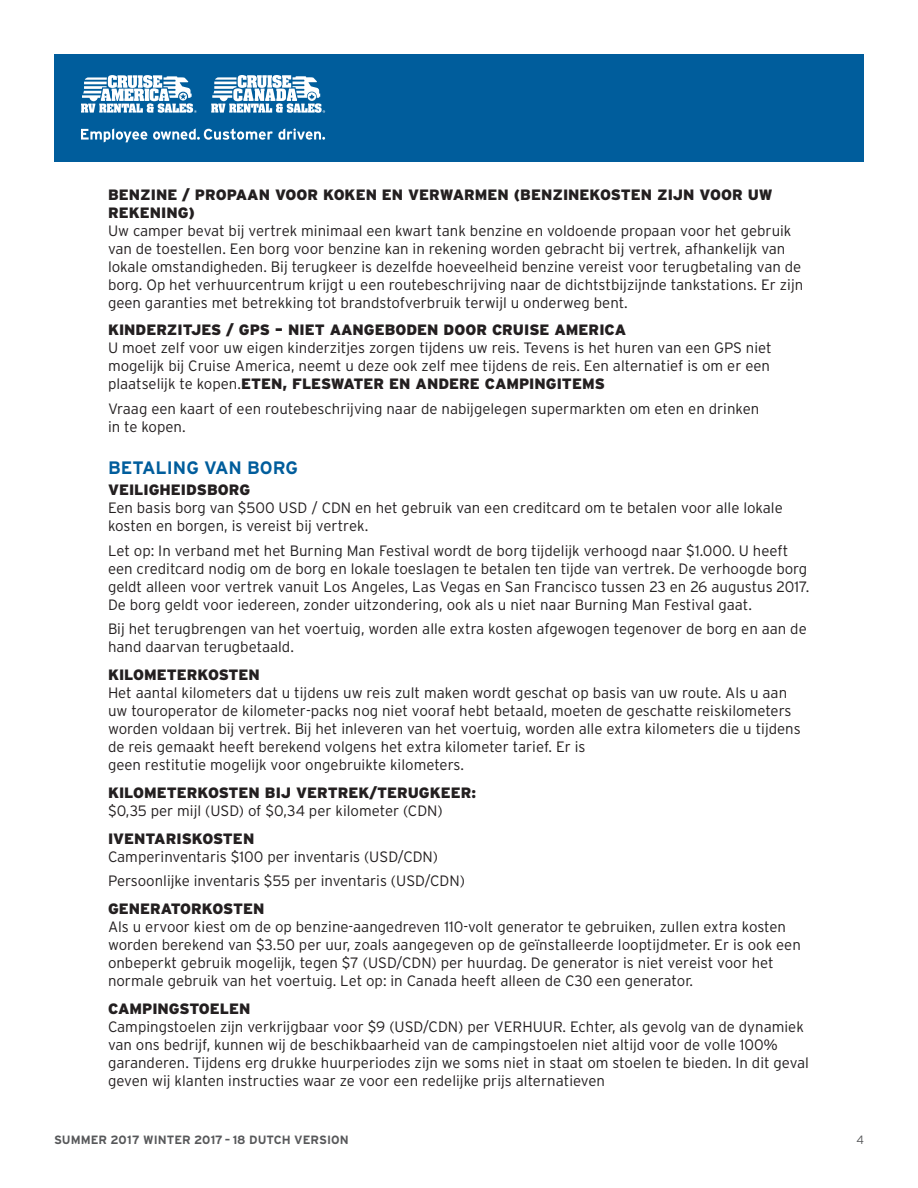
<style>
.page{position:relative;width:918px;height:1188px;background:#fff}
.page>*{position:absolute;margin:0;border:0;box-sizing:border-box;transform-origin:0 0}
.Blue_caps_Header{font:700 18px "Interstate";color:#005d9c}
.t1{font:300 15px/18px "Interstate";color:#231f20}
.black_bold_head{font:900 15px/18px "Interstate";color:#231f20}
.t2{font:700 12px "Interstate";color:#57585a}
.t3{font:300 12px "Interstate";color:#57585a}
.s1{font-weight:900}
</style>
<div class="page">
<div style="left:54px;top:54px;width:810px;height:108px;background:#005d9c"></div>
<svg style="left:81px;top:128px;width:66px;height:14px"></svg>
<svg style="left:153px;top:128px;width:172px;height:12px"></svg>
<svg style="left:211px;top:75px;width:114px;height:38px"></svg>
<svg style="left:81px;top:75px;width:116px;height:38px"></svg>
<p class="black_bold_head" style="left:108px;top:185px;width:666px">BENZINE / PROPAAN VOOR KOKEN EN VERWARMEN (BENZINEKOSTEN ZIJN VOOR UW<br>REKENING)</p>
<p class="t1" style="left:108px;top:221px;width:697px">Uw camper bevat bij vertrek minimaal een kwart tank benzine en voldoende propaan voor het gebruik van de toestellen. Een borg voor benzine kan in rekening worden gebracht bij vertrek, afhankelijk van lokale omstandigheden. Bij terugkeer is dezelfde hoeveelheid benzine vereist voor terugbetaling van de borg. Op het verhuurcentrum krijgt u een routebeschrijving naar de dichtstbijzijnde tankstations. Er zijn geen garanties met betrekking tot brandstofverbruik terwijl u onderweg bent.</p>
<p class="black_bold_head" style="left:108px;top:321px;width:520px">KINDERZITJES / GPS – NIET AANGEBODEN DOOR CRUISE AMERICA</p>
<p class="t1" style="left:108px;top:339px;width:665px;text-align:justify">U moet zelf voor uw eigen kinderzitjes zorgen tijdens uw reis. Tevens is het huren van een GPS niet mogelijk bij Cruise America, neemt u deze ook zelf mee tijdens de reis. Een alternatief is om er een plaatselijk te kopen.<span class="s1">ETEN, FLESWATER EN ANDERE CAMPINGITEMS</span></p>
<p class="t1" style="left:108px;top:400px;width:653px">Vraag een kaart of een routebeschrijving naar de nabijgelegen supermarkten om eten en drinken in te kopen.</p>
<p class="Blue_caps_Header" style="left:108px;top:458px;width:192px">BETALING VAN BORG</p>
<p class="black_bold_head" style="left:108px;top:480px;width:144px">VEILIGHEIDSBORG</p>
<p class="t1" style="left:108px;top:498px;width:676px">Een basis borg van $500 USD / CDN en het gebruik van een creditcard om te betalen voor alle lokale kosten en borgen, is vereist bij vertrek.</p>
<p class="t1" style="left:108px;top:541px;width:703px">Let op: In verband met het Burning Man Festival wordt de borg tijdelijk verhoogd naar $1.000. U heeft een creditcard nodig om de borg en lokale toeslagen te betalen ten tijde van vertrek. De verhoogde borg geldt alleen voor vertrek vanuit Los Angeles, Las Vegas en San Francisco tussen 23 en 26 augustus 2017.<br>De borg geldt voor iedereen, zonder uitzondering, ook als u niet naar Burning Man Festival gaat.</p>
<p class="t1" style="left:108px;top:620px;width:700px">Bij het terugbrengen van het voertuig, worden alle extra kosten afgewogen tegenover de borg en aan de hand daarvan terugbetaald.</p>
<p class="black_bold_head" style="left:108px;top:666px;width:153px">KILOMETERKOSTEN</p>
<p class="t1" style="left:108px;top:684px;width:694px">Het aantal kilometers dat u tijdens uw reis zult maken wordt geschat op basis van uw route. Als u aan uw touroperator de kilometer-packs nog niet vooraf hebt betaald, moeten de geschatte reiskilometers worden voldaan bij vertrek. Bij het inleveren van het voertuig, worden alle extra kilometers die u tijdens de reis gemaakt heeft berekend volgens het extra kilometer tarief. Er is<br>geen restitutie mogelijk voor ongebruikte kilometers.</p>
<p class="black_bold_head" style="left:108px;top:783px;width:370px">KILOMETERKOSTEN BIJ VERTREK/TERUGKEER:</p>
<p class="t1" style="left:108px;top:801px;width:336px">$0,35 per mijl (USD) of $0,34 per kilometer (CDN)</p>
<p class="black_bold_head" style="left:108px;top:829px;width:148px">IVENTARISKOSTEN</p>
<p class="t1" style="left:108px;top:847px;width:332px">Camperinventaris $100 per inventaris (USD/CDN)</p>
<p class="t1" style="left:108px;top:872px;width:359px">Persoonlijke inventaris $55 per inventaris (USD/CDN)</p>
<p class="black_bold_head" style="left:108px;top:900px;width:158px">GENERATORKOSTEN</p>
<p class="t1" style="left:108px;top:918px;width:694px">Als u ervoor kiest om de op benzine-aangedreven 110-volt generator te gebruiken, zullen extra kosten worden berekend van $3.50 per uur, zoals aangegeven op de geïnstalleerde looptijdmeter. Er is ook een onbeperkt gebruik mogelijk, tegen $7 (USD/CDN) per huurdag. De generator is niet vereist voor het normale gebruik van het voertuig. Let op: in Canada heeft alleen de C30 een generator.</p>
<p class="black_bold_head" style="left:108px;top:999px;width:144px">CAMPINGSTOELEN</p>
<p class="t1" style="left:108px;top:1017px;width:703px">Campingstoelen zijn verkrijgbaar voor $9 (USD/CDN) per VERHUUR. Echter, als gevolg van de dynamiek van ons bedrijf, kunnen wij de beschikbaarheid van de campingstoelen niet altijd voor de volle 100% garanderen. Tijdens erg drukke huurperiodes zijn we soms niet in staat om stoelen te bieden. In dit geval geven wij klanten instructies waar ze voor een redelijke prijs alternatieven</p>
<p class="t2" style="left:54px;top:1133px;width:296px">SUMMER 2017 WINTER 2017 – 18 DUTCH VERSION</p>
<p class="t3" style="left:856px;top:1133px;width:9px">4</p>
</div>
